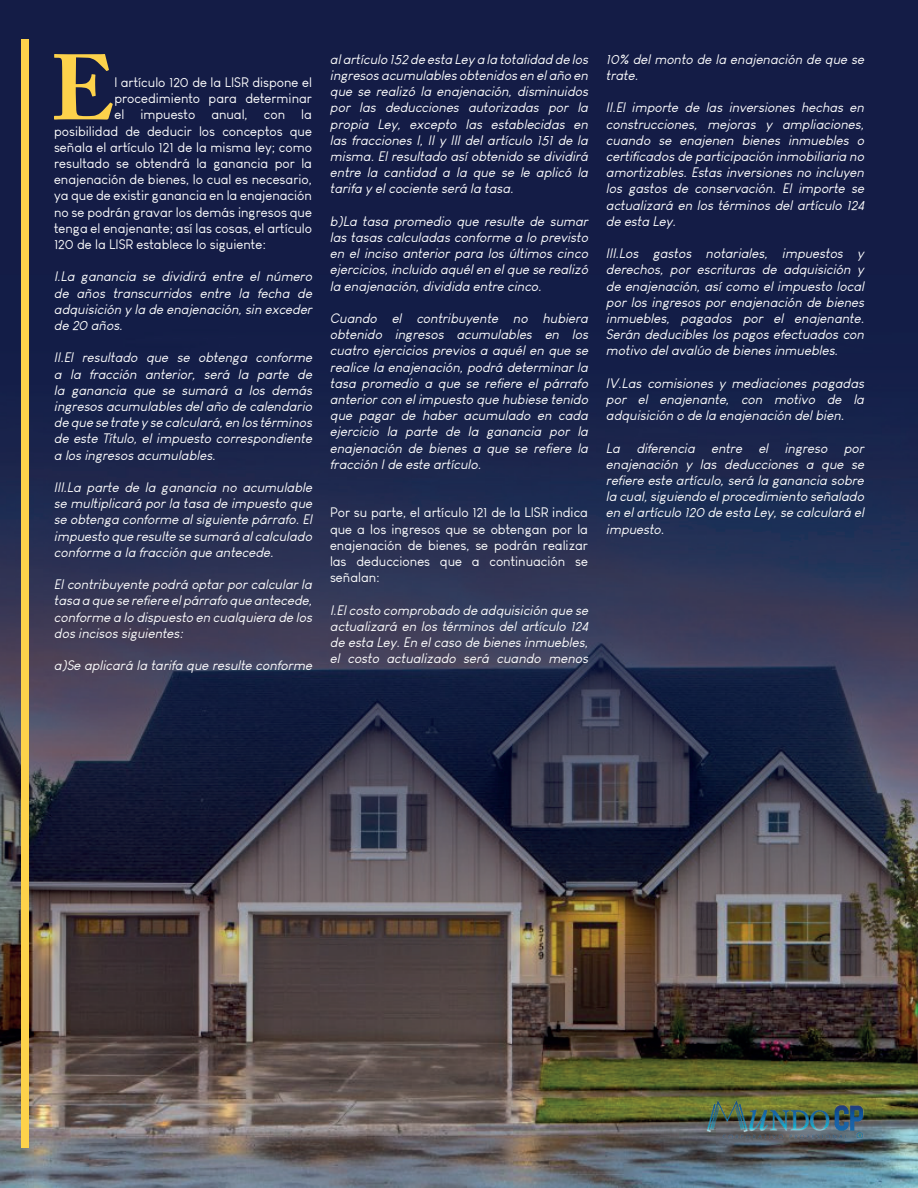
<style>
.page{position:relative;width:918px;height:1188px;background:#fff}
.page>*{position:absolute;margin:0;border:0;box-sizing:border-box;transform-origin:0 0}
.t1{font:700 91.95px "Adobe Caslon Pro";color:#fdd24b}
.t2{font:italic 13.5px/16.2px "Louis George Cafe";color:#fff;text-align:justify}
.t3{font:13.5px/16.2px "Louis George Cafe";color:#fff;text-align:justify}
</style>
<div class="page">
<img style="left:0;top:0;width:918px;height:1188px">
<div style="left:22px;top:40px;width:7px;height:1108px;background:#fdd24b"></div>
<img style="left:684px;top:1092px;width:201px;height:56px">
<h1 class="t1" style="left:51px;top:34px;width:65px">E</h1>
<p class="t3" style="left:114px;top:74px;width:199px">l artículo 120 de la LISR dispone el</p>
<p class="t3" style="left:114px;top:90px;width:199px">procedimiento para determinar</p>
<p class="t3" style="left:114px;top:106px;width:199px">el impuesto anual, con la</p>
<p class="t3" style="left:54px;top:123px;width:260px">posibilidad de deducir los conceptos que</p>
<p class="t3" style="left:54px;top:139px;width:260px">señala el artículo 121 de la misma ley; como</p>
<p class="t3" style="left:54px;top:155px;width:260px">resultado se obtendrá la ganancia por la</p>
<p class="t3" style="left:54px;top:171px;width:260px">enajenación de bienes, lo cual es necesario,</p>
<p class="t3" style="left:54px;top:187px;width:260px">ya que de existir ganancia en la enajenación</p>
<p class="t3" style="left:54px;top:204px;width:260px">no se podrán gravar los demás ingresos que</p>
<p class="t3" style="left:54px;top:220px;width:260px">tenga el enajenante; así las cosas, el artículo</p>
<p class="t3" style="left:54px;top:236px;width:213px">120 de la LISR establece lo siguiente:</p>
<p class="t2" style="left:54px;top:268px;width:263px">I.La ganancia se dividirá entre el número de años transcurridos entre la fecha de adquisición y la de enajenación,sin exceder de 20 años.</p>
<p class="t2" style="left:54px;top:349px;width:263px">II.El resultado que se obtenga conforme a la fracción anterior, será la parte de la ganancia que se sumará a los demás ingresos acumulables delaño de calendario de que se trate y se calculará,en los términos de este Título, el impuesto correspondiente a los ingresos acumulables.</p>
<p class="t2" style="left:54px;top:479px;width:263px">III.La parte de la ganancia no acumulable se multiplicará porla tasa de impuesto que se obtenga conforme alsiguiente párrafo.El impuesto que resulte se sumará alcalculado conforme a la fracción que antecede.</p>
<p class="t2" style="left:54px;top:576px;width:263px">Elcontribuyente podrá optarporcalcularla tasa a que se refiere elpárrafo que antecede, conforme a lo dispuesto en cualquiera de los dos incisos siguientes:</p>
<p class="t2" style="left:54px;top:657px;width:263px">a)Se aplicará la tarifa que resulte conforme</p>
<p class="t2" style="left:330px;top:51px;width:263px">alartículo 152 de esta Ley a la totalidad de los ingresos acumulables obtenidos en elaño en que se realizó la enajenación, disminuidos por las deducciones autorizadas por la propia Ley, excepto las establecidas en las fracciones I, II y III del artículo 151 de la misma.Elresultado asíobtenido se dividirá entre la cantidad a la que se le aplicó la tarifa y elcociente será la tasa.</p>
<p class="t2" style="left:330px;top:213px;width:263px">b)La tasa promedio que resulte de sumar las tasas calculadas conforme a lo previsto en el inciso anterior para los últimos cinco ejercicios,incluido aquélen elque se realizó la enajenación,dividida entre cinco.</p>
<p class="t2" style="left:330px;top:310px;width:263px">Cuando el contribuyente no hubiera obtenido ingresos acumulables en los cuatro ejercicios previos a aquél en que se realice la enajenación, podrá determinar la tasa promedio a que se refiere el párrafo anteriorcon elimpuesto que hubiese tenido que pagar de haber acumulado en cada ejercicio la parte de la ganancia por la enajenación de bienes a que se refiere la fracción Ide este artículo.</p>
<p class="t3" style="left:330px;top:505px;width:260px">Por su parte, el artículo 121 de la LISR indica que a los ingresos que se obtengan por la enajenación de bienes, se podrán realizar las deducciones que a continuación se señalan:</p>
<p class="t2" style="left:330px;top:602px;width:263px">I.Elcosto comprobado de adquisición que se actualizará en los términos del artículo 124 de esta Ley.En elcaso de bienes inmuebles, el costo actualizado será cuando menos</p>
<p class="t2" style="left:606px;top:51px;width:263px">10% del monto de la enajenación de que se trate.</p>
<p class="t2" style="left:606px;top:100px;width:263px">II.El importe de las inversiones hechas en construcciones, mejoras y ampliaciones, cuando se enajenen bienes inmuebles o certificados de participación inmobiliaria no amortizables. Estas inversiones no incluyen los gastos de conservación. El importe se actualizará en los términos del artículo 124 de esta Ley.</p>
<p class="t2" style="left:606px;top:245px;width:263px">III.Los gastos notariales, impuestos y derechos, por escrituras de adquisición y de enajenación, así como el impuesto local por los ingresos por enajenación de bienes inmuebles, pagados por el enajenante.<br>Serán deducibles los pagos efectuados con motivo delavalúo de bienes inmuebles.</p>
<p class="t2" style="left:606px;top:375px;width:263px">IV.Las comisiones y mediaciones pagadas por el enajenante, con motivo de la adquisición o de la enajenación delbien.</p>
<p class="t2" style="left:606px;top:440px;width:263px">La diferencia entre el ingreso por enajenación y las deducciones a que se refiere este artículo,será la ganancia sobre la cual,siguiendo elprocedimiento señalado en elartículo 120 de esta Ley,se calculará el impuesto.</p>
</div>
